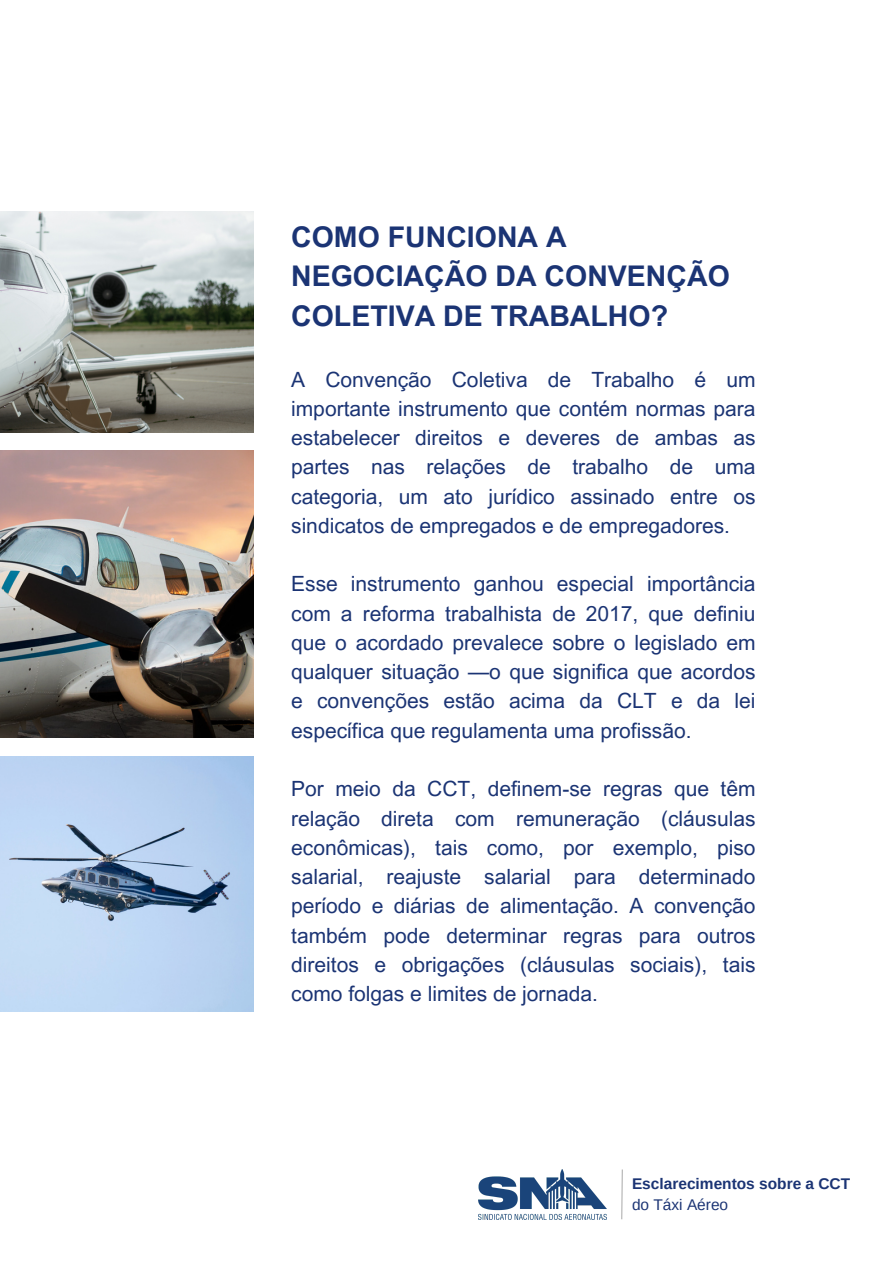
<style>
.page{position:relative;width:893px;height:1264px;background:#fff}
.page>*{position:absolute;margin:0;border:0;box-sizing:border-box;transform-origin:0 0}
.t1{font:700 28.5px/39.3px "Arial MT Pro";color:#1b3474}
.t2{font:21px/29.2px "Arial MT Pro";color:#1b3474;text-align:justify}
.t3{font:700 15.45px "Arimo";color:#1b3474}
.t4{font:15.45px "Arimo";color:#1b3474}
</style>
<div class="page">
<img style="left:478px;top:1169px;width:128px;height:49px">
<svg style="left:621px;top:1169px;width:2px;height:51px"></svg>
<img style="left:0;top:756px;width:253px;height:255px">
<img style="left:0;top:450px;width:253px;height:287px">
<img style="left:0;top:211px;width:253px;height:221px">
<p class="t1" style="left:291px;top:221px;width:440px">COMO FUNCIONA A<br>NEGOCIAÇÃO DA CONVENÇÃO<br>COLETIVA DE TRABALHO?</p>
<p class="t2" style="left:291px;top:367px;width:466px">A Convenção Coletiva de Trabalho é um importante instrumento que contém normas para estabelecer direitos e deveres de ambas as partes nas relações de trabalho de uma categoria, um ato jurídico assinado entre os sindicatos de empregados e de empregadores.</p>
<p class="t2" style="left:291px;top:572px;width:466px">Esse instrumento ganhou especial importância com a reforma trabalhista de 2017, que definiu que o acordado prevalece sobre o legislado em qualquer situação —o que significa que acordos e convenções estão acima da CLT e da lei específica que regulamenta uma profissão.</p>
<p class="t2" style="left:291px;top:776px;width:466px">Por meio da CCT, definem-se regras que têm relação direta com remuneração (cláusulas econômicas), tais como, por exemplo, piso salarial, reajuste salarial para determinado período e diárias de alimentação. A convenção também pode determinar regras para outros direitos e obrigações (cláusulas sociais), tais como folgas e limites de jornada.</p>
<p class="t3" style="left:632px;top:1174px;width:220px">Esclarecimentos sobre a CCT</p>
<p class="t4" style="left:632px;top:1196px;width:98px">do Táxi Aéreo</p>
</div>
